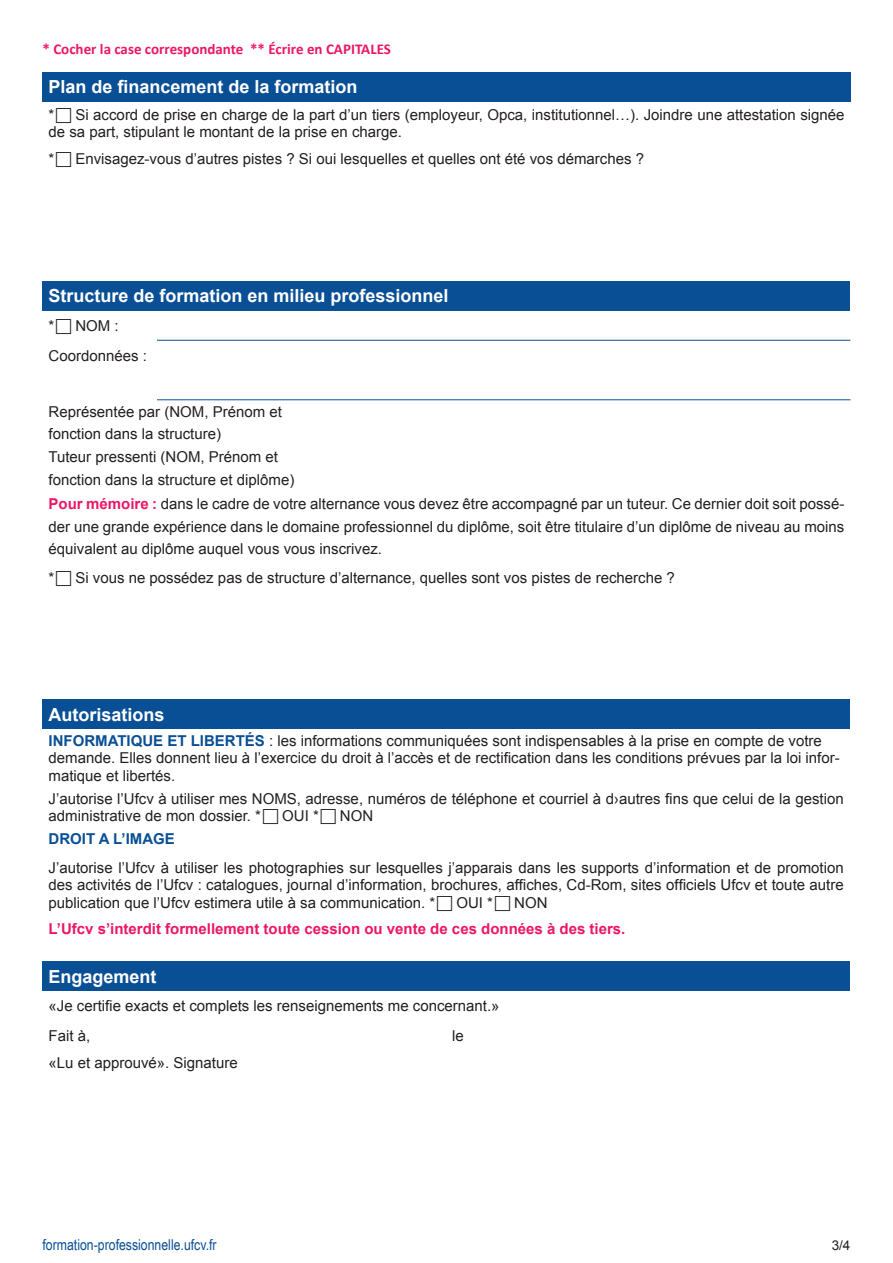
<style>
.page{position:relative;width:893px;height:1263px;background:#fff}
.page>*{position:absolute;margin:0;border:0;box-sizing:border-box;transform-origin:0 0}
.t1{font:700 18px "Arial";color:#fff}
.t2{font:15px/17.2px "Arial";color:#231f20}
.t3{font:700 15px "Arial";color:#ec1667}
.t4{font:700 15px "Calibri";color:#ec1667}
.t5{font:15px "Arial Narrow";color:#094f95}
.t6{font:700 15px "Arial";color:#094f95}
.t7{font:13.5px "Arial";color:#231f20}
.s1{font-weight:700;color:#ec1667}
.s2{font-weight:700;color:#094f95}
</style>
<div class="page">
<div style="left:43px;top:72px;width:807px;height:30px;background:#094f95"></div>
<div style="left:43px;top:281px;width:807px;height:29px;background:#094f95"></div>
<hr style="left:157px;top:340px;width:693px;height:1px;background:#094f95">
<hr style="left:157px;top:399px;width:693px;height:1px;background:#094f95">
<div style="left:43px;top:699px;width:807px;height:30px;background:#094f95"></div>
<div style="left:43px;top:961px;width:807px;height:30px;background:#094f95"></div>
<p class="t4" style="left:43px;top:39px;width:350px">* Cocher la case correspondante ** Écrire en CAPITALES</p>
<p class="t1" style="left:49px;top:75px;width:311px">Plan de financement de la formation</p>
<p class="t2" style="left:49px;top:106px;width:797px">* Si accord de prise en charge de la part d’un tiers (employeur, Opca, institutionnel…). Joindre une attestation signée de sa part, stipulant le montant de la prise en charge.</p>
<p class="t2" style="left:49px;top:150px;width:597px">* Envisagez-vous d’autres pistes ? Si oui lesquelles et quelles ont été vos démarches ?</p>
<p class="t1" style="left:49px;top:284px;width:402px">Structure de formation en milieu professionnel</p>
<p class="t2" style="left:49px;top:312px;width:100px;line-height:29.2px">* NOM :<br>Coordonnées :</p>
<p class="t2" style="left:49px;top:400px;width:247px;line-height:22.6px">Représentée par (NOM, Prénom et fonction dans la structure)<br>Tuteur pressenti (NOM, Prénom et fonction dans la structure et diplôme)</p>
<p class="t2" style="left:49px;top:493px;width:797px;line-height:22.5px;text-align:justify"><span class="s1">Pour mémoire :</span> dans le cadre de votre alternance vous devez être accompagné par un tuteur. Ce dernier doit soit possé&shy;der une grande expérience dans le domaine professionnel du diplôme, soit être titulaire d’un diplôme de niveau au moins équivalent au diplôme auquel vous vous inscrivez.</p>
<p class="t2" style="left:49px;top:569px;width:628px">* Si vous ne possédez pas de structure d’alternance, quelles sont vos pistes de recherche ?</p>
<p class="t1" style="left:49px;top:703px;width:118px">Autorisations</p>
<p class="t2" style="left:49px;top:732px;width:793px"><span class="s2">INFORMATIQUE ET LIBERTÉS</span> : les informations communiquées sont indispensables à la prise en compte de votre demande. Elles donnent lieu à l’exercice du droit à l’accès et de rectification dans les conditions prévues par la loi infor&shy;matique et libertés.</p>
<p class="t2" style="left:49px;top:790px;width:797px">J’autorise l’Ufcv à utiliser mes NOMS, adresse, numéros de téléphone et courriel à d›autres fins que celui de la gestion administrative de mon dossier. *</p>
<p class="t2" style="left:282px;top:807px;width:38px">OUI *</p>
<p class="t2" style="left:340px;top:807px;width:35px">NON</p>
<p class="t6" style="left:49px;top:828px;width:128px">DROIT A L’IMAGE</p>
<p class="t2" style="left:49px;top:859px;width:797px;text-align:justify">J’autorise l’Ufcv à utiliser les photographies sur lesquelles j’apparais dans les supports d’information et de promotion des activités de l’Ufcv : catalogues, journal d’information, brochures, affiches, Cd-Rom, sites officiels Ufcv et toute autre publication que l’Ufcv estimera utile à sa communication. *</p>
<p class="t2" style="left:456px;top:894px;width:38px">OUI *</p>
<p class="t2" style="left:514px;top:894px;width:35px">NON</p>
<p class="t3" style="left:49px;top:919px;width:578px">L’Ufcv s’interdit formellement toute cession ou vente de ces données à des tiers.</p>
<p class="t1" style="left:49px;top:964px;width:110px">Engagement</p>
<p class="t2" style="left:49px;top:991px;width:453px;line-height:29.8px">«Je certifie exacts et complets les renseignements me concernant.»<br>Fait à,</p>
<p class="t2" style="left:452px;top:1027px;width:13px">le</p>
<p class="t2" style="left:49px;top:1054px;width:191px">«Lu et approuvé». Signature</p>
<p class="t5" style="left:43px;top:1234px;width:176px">formation-professionnelle.ufcv.fr</p>
<p class="t7" style="left:832px;top:1236px;width:20px">3/4</p>
</div>
